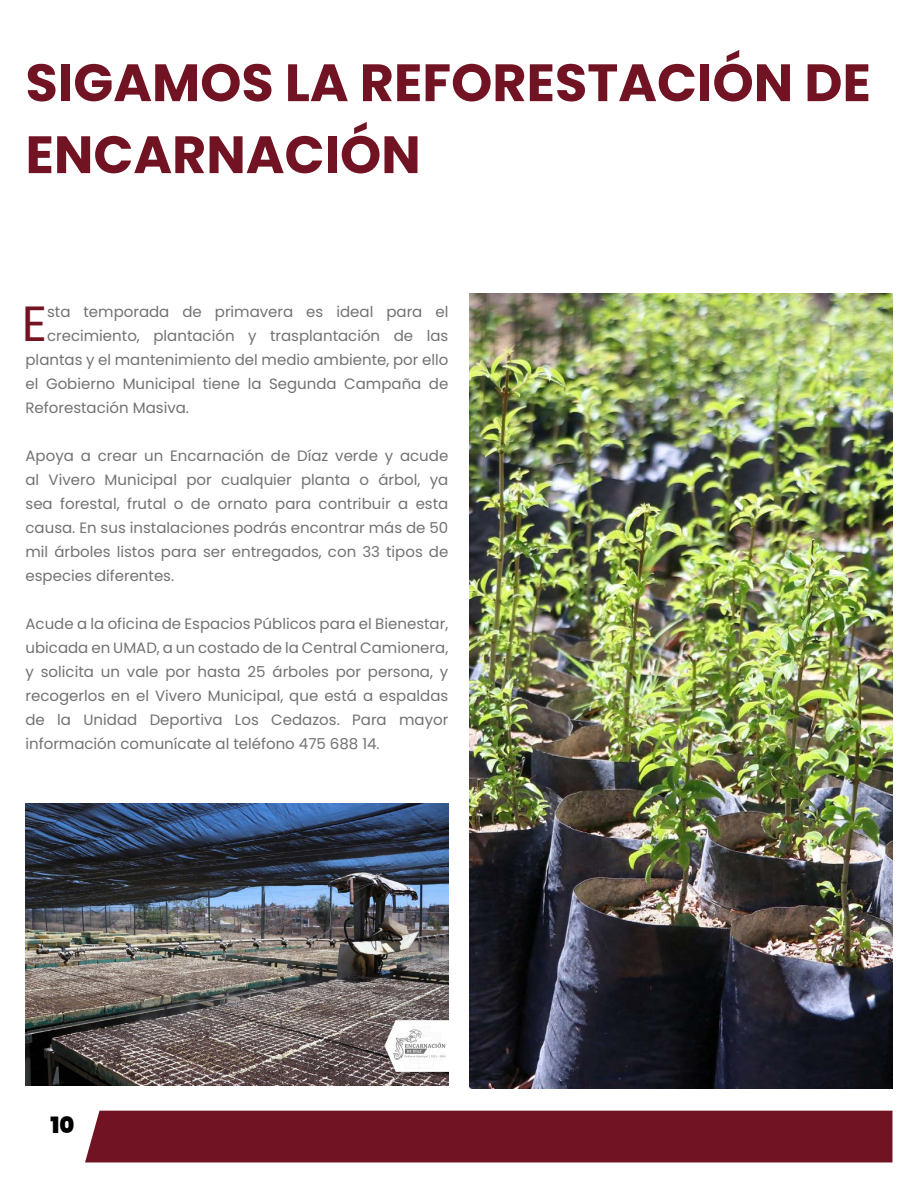
<style>
.page{position:relative;width:918px;height:1188px;background:#fff}
.page>*{position:absolute;margin:0;border:0;box-sizing:border-box;transform-origin:0 0}
.t1{font:700 52.5px/72px "Poppins";color:#721324}
.t2{font:49.5px "Poppins";color:#721422}
.t3{font:900 22.5px "Poppins";color:#000}
.t4{font:15px/24px "Poppins";color:#707370;text-align:justify}
</style>
<div class="page">
<div style="left:85px;top:1111px;width:807px;height:51px;background:#721323"></div>
<img style="left:470px;top:293px;width:422px;height:795px">
<img style="left:26px;top:803px;width:422px;height:282px">
<h1 class="t1" style="left:26px;top:47px;width:847px">SIGAMOS LA REFORESTACIÓN DE<br>ENCARNACIÓN</h1>
<h2 class="t2" style="left:22px;top:295px;width:27px">E</h2>
<p class="t4" style="left:47px;top:300px;width:403px">sta temporada de primavera es ideal para el</p>
<p class="t4" style="left:47px;top:324px;width:403px">crecimiento, plantación y trasplantación de las</p>
<p class="t4" style="left:26px;top:348px;width:424px">plantas y el mantenimiento del medio ambiente, por ello</p>
<p class="t4" style="left:26px;top:372px;width:424px">el Gobierno Municipal tiene la Segunda Campaña de</p>
<p class="t4" style="left:26px;top:396px;width:165px">Reforestación Masiva.</p>
<p class="t4" style="left:26px;top:444px;width:424px">Apoya a crear un Encarnación de Díaz verde y acude al Vivero Municipal por cualquier planta o árbol, ya sea forestal, frutal o de ornato para contribuir a esta causa. En sus instalaciones podrás encontrar más de 50 mil árboles listos para ser entregados, con 33 tipos de especies diferentes.</p>
<p class="t4" style="left:26px;top:612px;width:424px">Acude a la oficina de Espacios Públicos para el Bienestar, ubicada en UMAD, a un costado de la Central Camionera, y solicita un vale por hasta 25 árboles por persona, y recogerlos en el Vivero Municipal, que está a espaldas de la Unidad Deportiva Los Cedazos. Para mayor información comunícate al teléfono 475 688 14.</p>
<h3 class="t3" style="left:51px;top:1112px;width:25px">10</h3>
</div>
